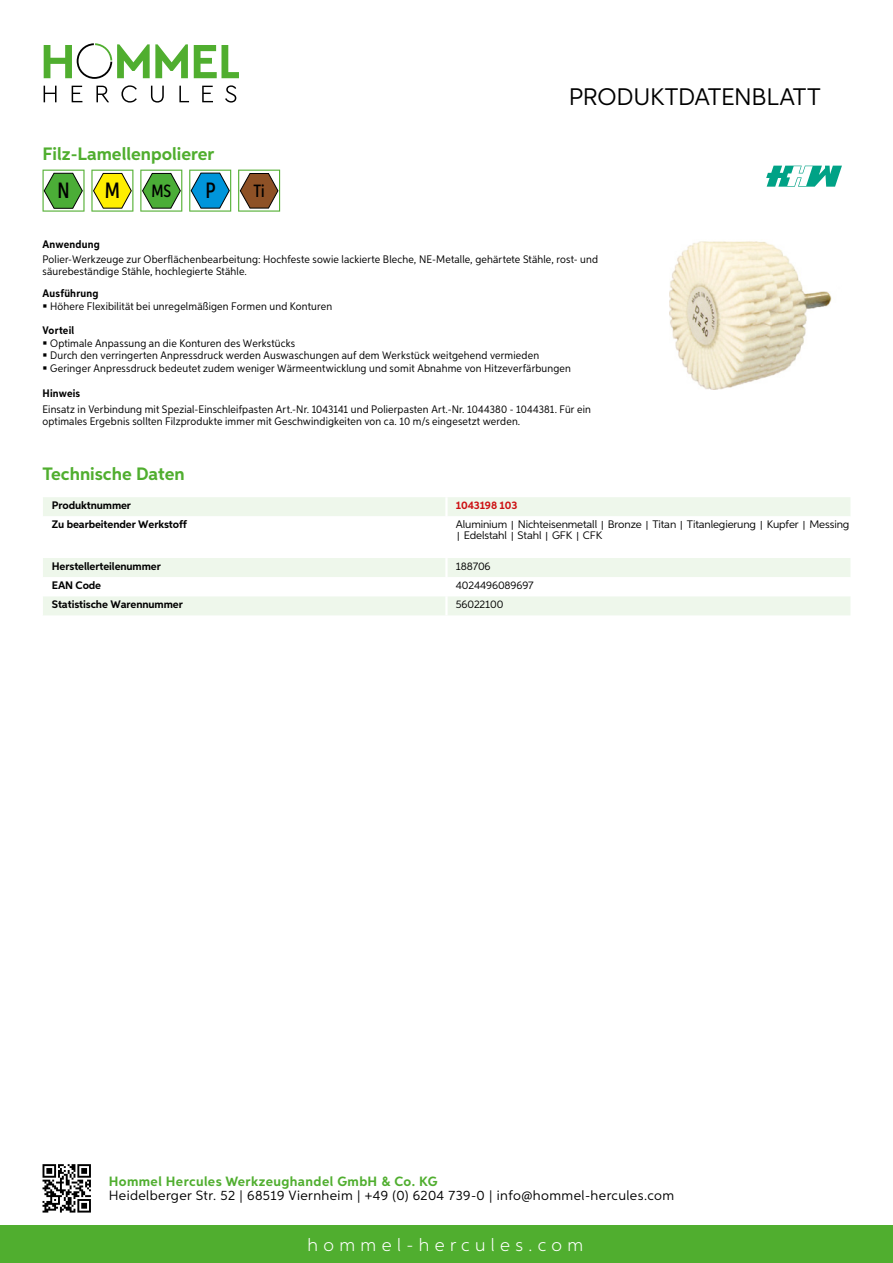
<style>
.page{position:relative;width:893px;height:1263px;background:#fff}
.page>*{position:absolute;margin:0;border:0;box-sizing:border-box;transform-origin:0 0}
.t1{font:24px "Aspira";letter-spacing:-.01em;color:#000}
.t2{font:500 22.2px "Aspira XX Nar";color:#000}
.t3{font:700 18px "Aspira";color:#50ae2f}
.t4{font:300 18px "Aspira";letter-spacing:.3em;color:#fff}
.t5{font:500 17.85px "Aspira XX Nar";color:#000}
.t6{font:13.5px "Aspira";letter-spacing:.03em;color:#000}
.t7{font:700 13.5px "Aspira";letter-spacing:.03em;color:#50ae2f}
.t8{font:10.95px/12px "Aspira Nar";letter-spacing:.015em;color:#000}
.t9{font:10.95px/10.9px "Aspira";letter-spacing:-.01em;color:#000}
.t10{font:700 10.95px "Aspira";letter-spacing:-.01em;color:#000}
.t11{font:700 10.95px "Aspira Nar";letter-spacing:.02em;color:#000}
.t12{font:700 10.95px "Aspira";letter-spacing:-.01em;color:#cd1013}
.s1{font-family:"Wuerth Global";font-size:10.5px}
</style>
<div class="page">
<div style="left:0;top:1226px;width:893px;height:37px;background:#50ae2f"></div>
<svg style="left:43px;top:1164px;width:48px;height:48px"></svg>
<svg style="left:194px;top:45px;width:45px;height:33px"></svg>
<svg style="left:44px;top:43px;width:144px;height:36px"></svg>
<svg style="left:44px;top:86px;width:13px;height:16px"></svg>
<svg style="left:72px;top:86px;width:10px;height:16px"></svg>
<svg style="left:96px;top:86px;width:13px;height:16px"></svg>
<svg style="left:121px;top:85px;width:16px;height:18px"></svg>
<svg style="left:151px;top:86px;width:13px;height:17px"></svg>
<svg style="left:179px;top:86px;width:10px;height:16px"></svg>
<svg style="left:202px;top:86px;width:11px;height:16px"></svg>
<svg style="left:225px;top:85px;width:11px;height:18px"></svg>
<div style="left:43px;top:497px;width:807px;height:19px;background:#eef7eb"></div>
<svg style="left:43px;top:558px;width:807px;height:57px"></svg>
<hr style="left:445px;top:596px;width:3px;height:19px;background:#fff">
<svg style="left:43px;top:170px;width:42px;height:42px"></svg>
<svg style="left:91px;top:170px;width:42px;height:42px"></svg>
<svg style="left:140px;top:170px;width:42px;height:42px"></svg>
<svg style="left:189px;top:170px;width:42px;height:42px"></svg>
<svg style="left:238px;top:170px;width:42px;height:42px"></svg>
<img style="left:669px;top:241px;width:163px;height:148px">
<svg style="left:766px;top:166px;width:76px;height:21px"></svg>
<h3 class="t3" style="left:43px;top:142px;width:173px">Filz-Lamellenpolierer</h3>
<h2 class="t2" style="left:57px;top:177px;width:14px">N</h2>
<h2 class="t2" style="left:105px;top:177px;width:17px">M</h2>
<h3 class="t5" style="left:151px;top:180px;width:21px">MS</h3>
<h2 class="t2" style="left:205px;top:177px;width:12px">P</h2>
<h3 class="t5" style="left:254px;top:180px;width:13px">Ti</h3>
<h1 class="t1" style="left:569px;top:82px;width:253px">Produktdatenblatt</h1>
<p class="t11" style="left:43px;top:237px;width:59px">Anwendung</p>
<p class="t8" style="left:43px;top:253px;width:557px">Polier-Werkzeuge zur Oberflächenbearbeitung: Hochfeste sowie lackierte Bleche, NE-Metalle, gehärtete Stähle, rost- und säurebeständige Stähle, hochlegierte Stähle.</p>
<p class="t11" style="left:43px;top:286px;width:58px">Ausführung</p>
<p class="t8" style="left:50px;top:300px;width:283px">Höhere Flexibilität bei unregelmäßigen Formen und Konturen</p>
<p class="t11" style="left:43px;top:323px;width:33px">Vorteil</p>
<p class="t8" style="left:50px;top:336px;width:522px;line-height:12.8px">Optimale Anpassung an die Konturen des Werkstücks<br>Durch den verringerten Anpressdruck werden Auswaschungen auf dem Werkstück weitgehend vermieden<br>Geringer Anpressdruck bedeutet zudem weniger Wärmeentwicklung und somit Abnahme von Hitzeverfärbungen</p>
<p class="t11" style="left:43px;top:387px;width:39px">Hinweis</p>
<p class="t8" style="left:43px;top:403px;width:550px">Einsatz in Verbindung mit Spezial-Einschleifpasten Art.-Nr. 1043141 und Polierpasten Art.-Nr. 1044380 - 1044381. Für ein optimales Ergebnis sollten Filzprodukte immer mit Geschwindigkeiten von ca. 10 m/s eingesetzt werden.</p>
<h3 class="t3" style="left:43px;top:463px;width:144px">Technische Daten</h3>
<p class="t10" style="left:52px;top:499px;width:81px">Produktnummer</p>
<p class="t12" style="left:456px;top:499px;width:63px">1043198 103</p>
<p class="t10" style="left:52px;top:518px;width:137px">Zu bearbeitender Werkstoff</p>
<p class="t9" style="left:456px;top:519px;width:395px">Aluminium <span class="s1">|</span> N ichteisenmetall <span class="s1">|</span> Bronze <span class="s1">|</span> Titan <span class="s1">|</span> Titanlegierung <span class="s1">|</span> Kupfer <span class="s1">|</span> Messing <span class="s1">|</span> Edelstahl <span class="s1">|</span> Stahl <span class="s1">|</span> GFK <span class="s1">|</span> CFK</p>
<p class="t10" style="left:52px;top:559px;width:111px">Herstellerteilenummer</p>
<p class="t9" style="left:456px;top:560px;width:36px">188706</p>
<p class="t10" style="left:52px;top:579px;width:51px">EAN Code</p>
<p class="t9" style="left:456px;top:580px;width:79px">4024496089697</p>
<p class="t10" style="left:52px;top:598px;width:132px">Statistische Warennummer</p>
<p class="t9" style="left:456px;top:599px;width:49px">56022100</p>
<p class="t7" style="left:109px;top:1172px;width:330px">Hommel Hercules Werkzeughandel GmbH &amp; Co. KG</p>
<p class="t6" style="left:109px;top:1187px;width:567px">Heidelberger Str. 52 | 68519 Viernheim | +49 (0) 6204 739-0 | info@hommel-hercules.com</p>
<h3 class="t4" style="left:307px;top:1234px;width:277px">hommel-hercules.com</h3>
</div>
